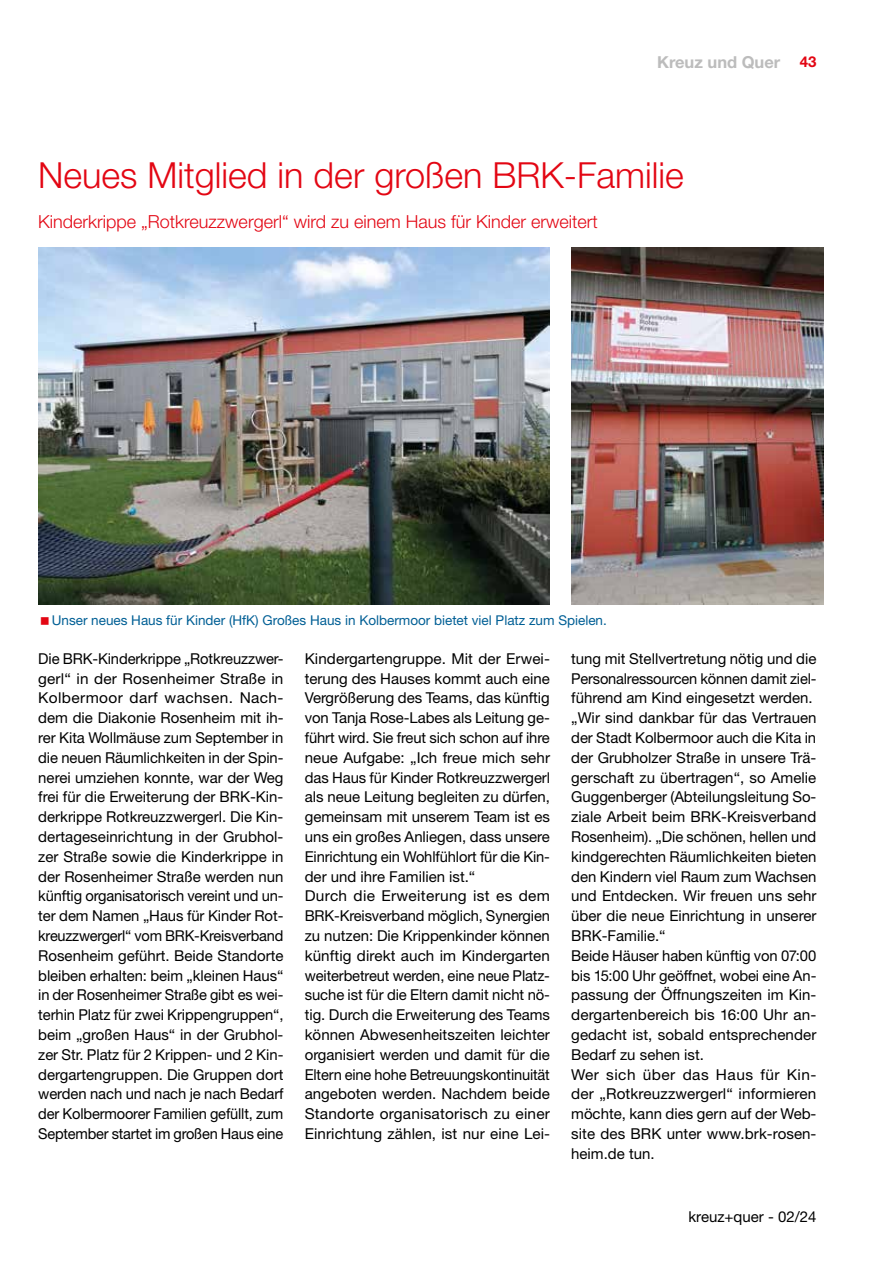
<style>
.page{position:relative;width:893px;height:1263px;background:#fff}
.page>*{position:absolute;margin:0;border:0;box-sizing:border-box;transform-origin:0 0}
.t1{font:300 36px "Helvetica Neue LT Std";color:#e30613}
.t2{font:300 18px "Helvetica Neue LT Std";color:#e30613}
.t3{font:700 16.5px "Helvetica Neue";color:#bcbcbc}
.t4{font:15px/19.8px "Helvetica Neue";color:#000}
.t5{font:700 15px "Helvetica Neue";color:#e30613}
.t6{font:13.5px "Helvetica Neue";color:#005f95}
</style>
<div class="page">
<img style="left:38px;top:248px;width:512px;height:356px">
<img style="left:571px;top:248px;width:252px;height:356px">
<p class="t3" style="left:657px;top:52px;width:125px">Kreuz und Quer</p>
<p class="t5" style="left:800px;top:52px;width:18px">43</p>
<h1 class="t1" style="left:38px;top:154px;width:647px">Neues Mitglied in der großen BRK-Familie</h1>
<p class="t2" style="left:38px;top:211px;width:561px">Kinderkrippe „Rotkreuzzwergerl“ wird zu einem Haus für Kinder erweitert</p>
<p class="t6" style="left:52px;top:612px;width:557px">Unser neues Haus für Kinder (HfK) Großes Haus in Kolbermoor bietet viel Platz zum Spielen.</p>
<p class="t4" style="left:38px;top:648px;width:247px;text-align:justify">Die BRK-Kinderkrippe „Rotkreuzzwer&shy;gerl“ in der Rosenheimer Straße in Kolbermoor darf wachsen. Nach&shy;dem die Diakonie Rosenheim mit ih&shy;rer Kita Wollmäuse zum September in die neuen Räumlichkeiten in der Spin&shy;nerei umziehen konnte, war der Weg frei für die Erweiterung der BRK-Kin&shy;derkrippe Rotkreuzzwergerl. Die Kin&shy;dertageseinrichtung in der Grubhol&shy;zer Straße sowie die Kinderkrippe in der Rosenheimer Straße werden nun künftig organisatorisch vereint und un&shy;ter dem Namen „Haus für Kinder Rot&shy;kreuzzwergerl“ vom BRK-Kreisverband Rosenheim geführt. Beide Standorte bleiben erhalten: beim „kleinen Haus“ in der Rosenheimer Straße gibt es wei&shy;terhin Platz für zwei Krippengruppen“, beim „großen Haus“ in der Grubhol&shy;zer Str. Platz für 2 Krippen- und 2 Kin&shy;dergartengruppen. Die Gruppen dort werden nach und nach je nach Bedarf der Kolbermoorer Familien gefüllt, zum September startet im großen Haus eine</p>
<p class="t4" style="left:305px;top:648px;width:247px">Kindergartengruppe. Mit der Erwei&shy;terung des Hauses kommt auch eine Vergrößerung des Teams, das künftig von Tanja Rose-Labes als Leitung ge&shy;führt wird. Sie freut sich schon auf ihre neue Aufgabe: „Ich freue mich sehr das Haus für Kinder Rotkreuzzwergerl als neue Leitung begleiten zu dürfen, gemeinsam mit unserem Team ist es uns ein großes Anliegen, dass unsere Einrichtung ein Wohlfühlort für die Kin&shy;der und ihre Familien ist.“<br>Durch die Erweiterung ist es dem BRK-Kreisverband möglich, Synergien zu nutzen: Die Krippenkinder können künftig direkt auch im Kindergarten weiterbetreut werden, eine neue Platz&shy;suche ist für die Eltern damit nicht nö&shy;tig. Durch die Erweiterung des Teams können Abwesenheitszeiten leichter organisiert werden und damit für die Eltern eine hohe Betreuungskontinuität angeboten werden. Nachdem beide Standorte organisatorisch zu einer Einrichtung zählen, ist nur eine Lei-</p>
<p class="t4" style="left:571px;top:648px;width:247px">tung mit Stellvertretung nötig und die Personalressourcen können damit ziel&shy;führend am Kind eingesetzt werden. „Wir sind dankbar für das Vertrauen der Stadt Kolbermoor auch die Kita in der Grubholzer Straße in unsere Trä&shy;gerschaft zu übertragen“, so Amelie Guggenberger (Abteilungsleitung So&shy;ziale Arbeit beim BRK-Kreisverband Rosenheim). „Die schönen, hellen und kindgerechten Räumlichkeiten bieten den Kindern viel Raum zum Wachsen und Entdecken. Wir freuen uns sehr über die neue Einrichtung in unserer BRK-Familie.“<br>Beide Häuser haben künftig von 07:00 bis 15:00 Uhr geöffnet, wobei eine An&shy;passung der Öffnungszeiten im Kin&shy;dergartenbereich bis 16:00 Uhr an&shy;gedacht ist, sobald entsprechender Bedarf zu sehen ist.<br>Wer sich über das Haus für Kin&shy;der „Rotkreuzzwergerl“ informieren möchte, kann dies gern auf der Web&shy;site des BRK unter www.brk-rosen&shy;heim.de tun.</p>
<p class="t4" style="left:688px;top:1206px;width:129px">kreuz+quer - 02/24</p>
</div>
